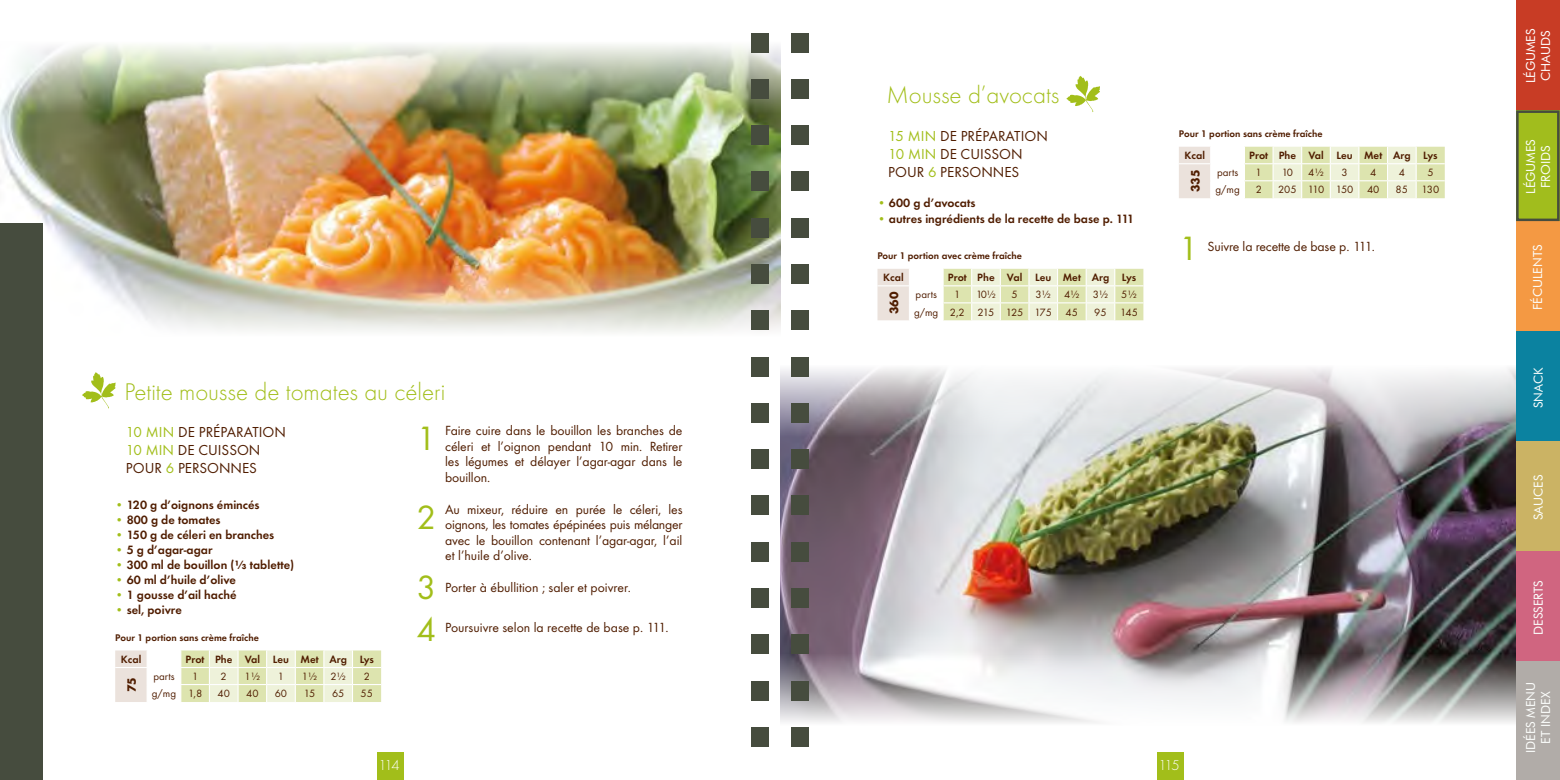
<style>
.page{position:relative;width:1560px;height:780px;background:#fff}
.page>*{position:absolute;margin:0;border:0;box-sizing:border-box;transform-origin:0 0}
.t1{font:35px "Function Pro";color:#a2be1a}
.t2{font:300 25px "Function Pro";color:#a2be1a}
.t3{font:15px/18px "Function Pro";color:#501d00}
.t4{font:300 15px "Function Pro";letter-spacing:-.11em;color:#fff}
.t5{font:13.75px/15.6px "Function Pro";letter-spacing:-.01em;color:#501d00;text-align:justify}
.t6{font:13.75px/13.8px "Function Pro";letter-spacing:.01em;color:#fff;text-align:center}
.t7{font:600 12.5px "Function Pro";color:#501d00}
.t8{font:12.5px/15px "Futura BT";color:#fcfefc;text-align:center}
.t9{font:12.5px/15px "Futura BT";color:#fff}
.t10{font:700 12.5px "Function Pro";color:#501d00}
.t11{font:11px/17px "Function Pro";color:#501d00}
.t12{font:600 11px "Function Pro";color:#501d00}
.t13{font:600 10px "Function Pro";color:#501d00}
.s1{color:#a2be1a}
.s2{font-weight:700}
</style>
<div class="page">
<svg style="left:115px;top:650px;width:266px;height:52px"></svg>
<svg style="left:82px;top:372px;width:34px;height:36px"></svg>
<img style="left:0;top:119px;width:780px;height:139px">
<img style="left:0;top:33px;width:780px;height:86px">
<img style="left:71px;top:258px;width:709px;height:74px">
<div style="left:376px;top:752px;width:27px;height:28px;background:#a2be1a"></div>
<div style="left:0;top:223px;width:43px;height:557px;background:#464c3e"></div>
<div style="left:750px;top:33px;width:18px;height:19px;background:#464c3e"></div>
<div style="left:750px;top:403px;width:18px;height:19px;background:#464c3e"></div>
<div style="left:750px;top:218px;width:18px;height:19px;background:#464c3e"></div>
<div style="left:750px;top:588px;width:18px;height:19px;background:#464c3e"></div>
<div style="left:750px;top:79px;width:18px;height:20px;background:#464c3e"></div>
<div style="left:750px;top:449px;width:18px;height:20px;background:#464c3e"></div>
<div style="left:750px;top:264px;width:18px;height:20px;background:#464c3e"></div>
<div style="left:750px;top:634px;width:18px;height:20px;background:#464c3e"></div>
<div style="left:750px;top:125px;width:18px;height:20px;background:#464c3e"></div>
<div style="left:750px;top:172px;width:18px;height:19px;background:#464c3e"></div>
<div style="left:750px;top:495px;width:18px;height:20px;background:#464c3e"></div>
<div style="left:750px;top:542px;width:18px;height:19px;background:#464c3e"></div>
<div style="left:750px;top:310px;width:18px;height:20px;background:#464c3e"></div>
<div style="left:750px;top:357px;width:18px;height:19px;background:#464c3e"></div>
<div style="left:750px;top:681px;width:18px;height:19px;background:#464c3e"></div>
<div style="left:750px;top:727px;width:18px;height:19px;background:#464c3e"></div>
<img style="left:780px;top:442px;width:735px;height:205px">
<svg style="left:780px;top:357px;width:735px;height:85px"></svg>
<svg style="left:780px;top:647px;width:735px;height:92px"></svg>
<svg style="left:877px;top:269px;width:266px;height:51px"></svg>
<svg style="left:1179px;top:147px;width:265px;height:51px"></svg>
<svg style="left:1066px;top:76px;width:33px;height:36px"></svg>
<div style="left:1156px;top:752px;width:27px;height:28px;background:#a2be1a"></div>
<div style="left:791px;top:33px;width:17px;height:19px;background:#464c3e"></div>
<div style="left:791px;top:403px;width:17px;height:19px;background:#464c3e"></div>
<div style="left:791px;top:218px;width:17px;height:19px;background:#464c3e"></div>
<div style="left:791px;top:588px;width:17px;height:19px;background:#464c3e"></div>
<div style="left:791px;top:79px;width:17px;height:20px;background:#464c3e"></div>
<div style="left:791px;top:449px;width:17px;height:20px;background:#464c3e"></div>
<div style="left:791px;top:264px;width:17px;height:20px;background:#464c3e"></div>
<div style="left:791px;top:634px;width:17px;height:20px;background:#464c3e"></div>
<div style="left:791px;top:125px;width:17px;height:20px;background:#464c3e"></div>
<div style="left:791px;top:172px;width:17px;height:19px;background:#464c3e"></div>
<div style="left:791px;top:495px;width:17px;height:20px;background:#464c3e"></div>
<div style="left:791px;top:542px;width:17px;height:19px;background:#464c3e"></div>
<div style="left:791px;top:310px;width:17px;height:20px;background:#464c3e"></div>
<div style="left:791px;top:357px;width:17px;height:19px;background:#464c3e"></div>
<div style="left:791px;top:681px;width:17px;height:19px;background:#464c3e"></div>
<div style="left:791px;top:727px;width:17px;height:19px;background:#464c3e"></div>
<div style="left:1515px;top:0;width:44px;height:110px;background:#c83c25"></div>
<div style="left:1515px;top:110px;width:44px;height:111px;background:#a1bd1d"></div>
<div style="left:1515px;top:221px;width:44px;height:111px;background:#f49943"></div>
<div style="left:1515px;top:331px;width:44px;height:111px;background:#0b82a0"></div>
<div style="left:1515px;top:441px;width:44px;height:111px;background:#cbb364"></div>
<div style="left:1515px;top:551px;width:44px;height:111px;background:#d06580"></div>
<div style="left:1515px;top:661px;width:44px;height:119px;background:#b1aca8"></div>
<div style="left:1515px;top:110px;width:44px;height:111px;border:2px solid #464c3e"></div>
<h2 class="t2" style="left:124px;top:379px;width:322px">Petite mousse de tomates au céleri</h2>
<p class="t3" style="left:126px;top:423px;width:162px"><span class="s1">10 MIN</span> DE PRéPARATION<br><span class="s1">10 MIN</span> DE CUISSON<br>POUR <span class="s1">6</span> PERSONNES</p>
<p class="t7" style="left:115px;top:497px;width:146px"><span class="s1">•</span> 120 g d’oignons émincés</p>
<p class="t7" style="left:115px;top:512px;width:107px"><span class="s1">•</span> 800 g de tomates</p>
<p class="t7" style="left:115px;top:527px;width:160px"><span class="s1">•</span> 150 g de céleri en branches</p>
<p class="t7" style="left:115px;top:542px;width:99px"><span class="s1">•</span> 5 g d’agar-agar</p>
<p class="t7" style="left:115px;top:557px;width:180px"><span class="s1">•</span> 300 ml de bouillon (<span class="s2">⅓</span> tablette)</p>
<p class="t7" style="left:115px;top:572px;width:122px"><span class="s1">•</span> 60 ml d’huile d’olive</p>
<p class="t7" style="left:115px;top:587px;width:123px"><span class="s1">•</span> 1 gousse d’ail haché</p>
<p class="t7" style="left:115px;top:602px;width:68px"><span class="s1">•</span> sel, poivre</p>
<p class="t13" style="left:115px;top:631px;width:145px">pour 1 portion sans crème fraîche</p>
<p class="t12" style="left:121px;top:653px;width:22px">Kcal</p>
<p class="t12" style="left:186px;top:653px;width:190px">prot phe val Leu met arg Lys</p>
<p class="t10" style="left:124px;top:692px;width:16px;rotate:-90deg">75</p>
<p class="t11" style="left:153px;top:668px;width:23px">parts</p>
<p class="t11" style="left:192px;top:668px;width:8px">1</p>
<p class="t11" style="left:221px;top:668px;width:8px">2</p>
<p class="t11" style="left:244px;top:668px;width:17px">1½</p>
<p class="t11" style="left:278px;top:668px;width:8px">1</p>
<p class="t11" style="left:302px;top:668px;width:46px">1½ 2½</p>
<p class="t11" style="left:364px;top:668px;width:8px">2</p>
<p class="t11" style="left:152px;top:685px;width:52px">g/mg 1,8</p>
<p class="t11" style="left:217px;top:685px;width:14px">40</p>
<p class="t11" style="left:246px;top:685px;width:14px">40</p>
<p class="t11" style="left:275px;top:685px;width:14px">60</p>
<p class="t11" style="left:304px;top:685px;width:13px">15</p>
<p class="t11" style="left:332px;top:685px;width:14px">65</p>
<p class="t11" style="left:360px;top:685px;width:14px">55</p>
<h1 class="t1" style="left:416px;top:418px;width:21px">1</h1>
<p class="t5" style="left:445px;top:423px;width:239px">Faire cuire dans le bouillon les branches de céleri et l’oignon pendant 10 min. Retirer les légumes et délayer l’agar-agar dans le bouillon.</p>
<h1 class="t1" style="left:416px;top:497px;width:21px">2</h1>
<p class="t5" style="left:445px;top:501px;width:239px">Au mixeur, réduire en purée le céleri, les oignons, les tomates épépinées puis mélanger avec le bouillon contenant l’agar-agar, l’ail et l’huile d’olive.</p>
<h1 class="t1" style="left:416px;top:568px;width:21px">3</h1>
<p class="t5" style="left:445px;top:579px;width:187px">Porter à ébullition ; saler et poivrer.</p>
<h1 class="t1" style="left:416px;top:609px;width:21px">4</h1>
<p class="t5" style="left:445px;top:619px;width:225px">Poursuivre selon la recette de base p. 111.</p>
<p class="t4" style="left:378px;top:756px;width:23px">114</p>
<h2 class="t2" style="left:886px;top:82px;width:174px">Mousse d’avocats</h2>
<p class="t3" style="left:888px;top:127px;width:161px"><span class="s1">15 MIN</span> DE PRéPARATION<br><span class="s1">10 MIN</span> DE CUISSON<br>POUR <span class="s1">6</span> PERSONNES</p>
<p class="t7" style="left:877px;top:195px;width:99px"><span class="s1">•</span> 600 g d’avocats</p>
<p class="t7" style="left:877px;top:212px;width:258px"><span class="s1">•</span> autres ingrédients de la recette de base p. 111</p>
<p class="t13" style="left:877px;top:250px;width:146px">pour 1 portion avec crème fraîche</p>
<p class="t12" style="left:883px;top:271px;width:22px">Kcal</p>
<p class="t12" style="left:947px;top:271px;width:190px">prot phe val Leu met arg Lys</p>
<p class="t10" style="left:886px;top:314px;width:24px;rotate:-90deg">360</p>
<p class="t11" style="left:915px;top:286px;width:23px">parts</p>
<p class="t11" style="left:954px;top:286px;width:8px">1</p>
<p class="t11" style="left:975px;top:286px;width:21px">10½</p>
<p class="t11" style="left:1011px;top:286px;width:8px">5</p>
<p class="t11" style="left:914px;top:286px;width:224px;text-indent:121px">3½ 4½ 3½ 5½ g/mg 2,2 215 125 175 45</p>
<p class="t11" style="left:1094px;top:303px;width:45px">95 145</p>
<p class="t13" style="left:1178px;top:128px;width:145px">pour 1 portion sans crème fraîche</p>
<p class="t12" style="left:1184px;top:149px;width:22px">Kcal</p>
<p class="t12" style="left:1249px;top:149px;width:190px">prot phe val Leu met arg Lys</p>
<p class="t10" style="left:1187px;top:192px;width:24px;rotate:-90deg">335</p>
<p class="t11" style="left:1216px;top:164px;width:23px">parts</p>
<p class="t11" style="left:1255px;top:164px;width:8px">1</p>
<p class="t11" style="left:1281px;top:164px;width:13px">10</p>
<p class="t11" style="left:1307px;top:164px;width:17px">4½</p>
<p class="t11" style="left:1341px;top:164px;width:8px">3</p>
<p class="t11" style="left:1369px;top:164px;width:8px">4</p>
<p class="t11" style="left:1398px;top:164px;width:8px">4</p>
<p class="t11" style="left:1426px;top:164px;width:8px">5</p>
<p class="t11" style="left:1215px;top:181px;width:26px">g/mg</p>
<p class="t11" style="left:1255px;top:181px;width:8px">2</p>
<p class="t11" style="left:1277px;top:181px;width:103px">205 110 150 40</p>
<p class="t11" style="left:1395px;top:181px;width:45px">85 130</p>
<h1 class="t1" style="left:1178px;top:229px;width:21px">1</h1>
<p class="t5" style="left:1207px;top:239px;width:169px">Suivre la recette de base p. 111.</p>
<p class="t4" style="left:1158px;top:756px;width:23px">115</p>
<p class="t9" style="left:1522px;top:83px;width:56px;rotate:-90deg">LÉGUMES<br>CHAUDS</p>
<p class="t6" style="left:1525px;top:196px;width:59px;rotate:-90deg">légUMES<br>FROIDS</p>
<p class="t8" style="left:1522px;top:194px;width:56px;rotate:-90deg">LÉGUMES</p>
<p class="t8" style="left:1529px;top:310px;width:67px;rotate:-90deg">FÉCULENTS</p>
<p class="t8" style="left:1530px;top:408px;width:42px;rotate:-90deg">SNACK</p>
<p class="t8" style="left:1530px;top:520px;width:47px;rotate:-90deg">SAUCES</p>
<p class="t8" style="left:1530px;top:634px;width:56px;rotate:-90deg">DESSERTS</p>
<p class="t8" style="left:1522px;top:753px;width:73px;rotate:-90deg">IDÉES MENU<br>ET INDEX</p>
</div>
